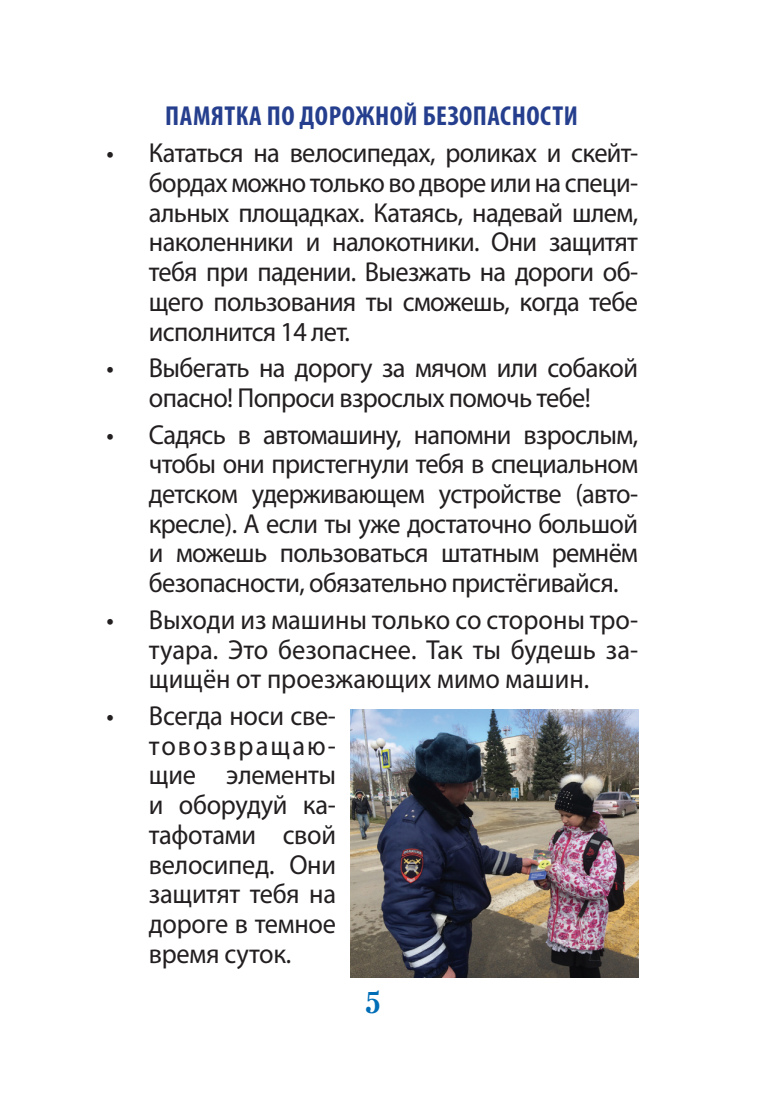
<style>
.page{position:relative;width:780px;height:1120px;background:#fff}
.page>*{position:absolute;margin:0;border:0;box-sizing:border-box;transform-origin:0 0}
.t1{font:700 30px "Petersburg C";color:#006eb7}
.t2{font:27.5px/29.8px "Myriad Pro";letter-spacing:-.025em;color:#231f20;text-align:justify;scale:.96 1}
.t3{font:700 condensed 27.5px "Myriad Pro";letter-spacing:.02em;color:#253f8e}
</style>
<div class="page">
<img style="left:350px;top:710px;width:288px;height:267px">
<p class="t3" style="left:165px;top:99px;width:414px">ПАМЯТКА ПО ДОРОЖНОЙ БЕЗОПАСНОСТИ</p>
<p class="t2" style="left:149px;top:138px;width:511px;text-indent:-43px">• Кататься на велосипедах, роликах и скейт&shy;бордах можно только во дворе или на специ&shy;альных площадках. Катаясь, надевай шлем, наколенники и налокотники. Они защитят тебя при падении. Выезжать на дороги об&shy;щего пользования ты сможешь, когда тебе исполнится 14 лет.</p>
<p class="t2" style="left:106px;top:353px;width:555px;text-align:center">• Выбегать на дорогу за мячом или собакой опасно! Попроси взрослых помочь тебе!</p>
<p class="t2" style="left:149px;top:419px;width:511px;text-indent:-43px">• Садясь в автомашину, напомни взрослым, чтобы они пристегнули тебя в специальном детском удерживающем устройстве (авто&shy;кресле). А если ты уже достаточно большой и можешь пользоваться штатным ремнём безопасности, обязательно пристёгивайся.</p>
<p class="t2" style="left:149px;top:604px;width:511px;text-indent:-43px">• Выходи из машины только со стороны тро&shy;туара. Это безопаснее. Так ты будешь за&shy;щищён от проезжающих мимо машин.</p>
<p class="t2" style="left:149px;top:700px;width:196px;text-indent:-43px">• Всегда носи све&shy;товозвращаю&shy;щие элементы и оборудуй ка&shy;тафотами свой велосипед. Они защитят тебя на дороге в темное время суток.</p>
<p class="t1" style="left:365px;top:984px;width:17px">5</p>
</div>
